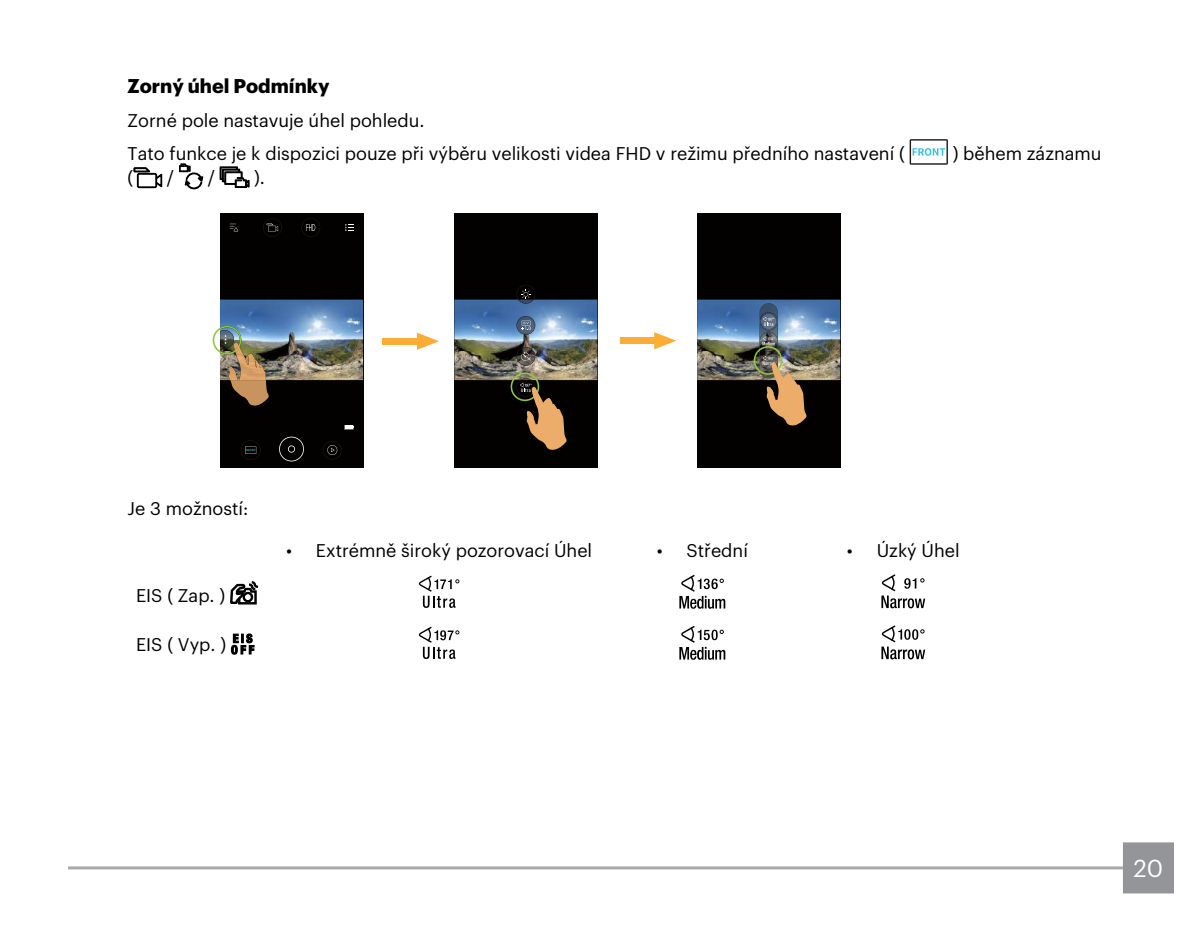
<style>
.page{position:relative;width:1191px;height:936px;background:#fff}
.page>*{position:absolute;margin:0;border:0;box-sizing:border-box;transform-origin:0 0}
.t1{font:24px "Graphik";color:#fff}
.t2{font:700 19.5px "Graphik";color:#000}
.t3{font:18px/32.5px "Graphik";color:#000}
</style>
<div class="page">
<hr style="left:68px;top:866px;width:1055px;height:3px;background:#a7a9ac">
<div style="left:1123px;top:842px;width:51px;height:51px;background:#939598"></div>
<svg style="left:909px;top:139px;width:39px;height:26px"></svg>
<svg style="left:133px;top:167px;width:29px;height:21px"></svg>
<svg style="left:179px;top:164px;width:24px;height:25px"></svg>
<svg style="left:220px;top:166px;width:29px;height:22px"></svg>
<div style="left:697px;top:213px;width:143px;height:255px;background:#030000"></div>
<div style="left:454px;top:213px;width:143px;height:255px;background:#030000"></div>
<div style="left:220px;top:213px;width:143px;height:255px;background:#030000"></div>
<img style="left:220px;top:299px;width:143px;height:81px">
<img style="left:454px;top:299px;width:143px;height:81px">
<img style="left:697px;top:299px;width:143px;height:81px">
<img style="left:516px;top:347px;width:19px;height:19px">
<img style="left:517px;top:347px;width:18px;height:9px">
<img style="left:516px;top:316px;width:19px;height:19px">
<img style="left:517px;top:316px;width:18px;height:9px">
<img style="left:518px;top:299px;width:15px;height:4px">
<svg style="left:521px;top:352px;width:10px;height:8px"></svg>
<svg style="left:521px;top:321px;width:9px;height:9px"></svg>
<svg style="left:516px;top:285px;width:19px;height:14px"></svg>
<svg style="left:241px;top:440px;width:19px;height:20px"></svg>
<svg style="left:323px;top:441px;width:19px;height:18px"></svg>
<svg style="left:344px;top:425px;width:10px;height:4px"></svg>
<svg style="left:345px;top:224px;width:8px;height:7px"></svg>
<svg style="left:230px;top:224px;width:8px;height:7px"></svg>
<svg style="left:279px;top:436px;width:25px;height:25px"></svg>
<svg style="left:263px;top:218px;width:19px;height:19px"></svg>
<svg style="left:301px;top:218px;width:19px;height:19px"></svg>
<div style="left:382px;top:338px;width:44px;height:6px;background:#fbad36"></div>
<svg style="left:417px;top:332px;width:22px;height:18px"></svg>
<div style="left:619px;top:337px;width:44px;height:7px;background:#fbad36"></div>
<svg style="left:654px;top:332px;width:22px;height:17px"></svg>
<svg style="left:230px;top:380px;width:39px;height:25px"></svg>
<img style="left:228px;top:342px;width:38px;height:38px">
<svg style="left:213px;top:326px;width:36px;height:39px"></svg>
<svg style="left:255px;top:360px;width:5px;height:8px"></svg>
<img style="left:753px;top:303px;width:54px;height:123px">
<svg style="left:510px;top:372px;width:57px;height:78px"></svg>
<svg style="left:230px;top:581px;width:28px;height:23px"></svg>
<svg style="left:419px;top:575px;width:40px;height:33px"></svg>
<svg style="left:679px;top:574px;width:46px;height:34px"></svg>
<svg style="left:881px;top:574px;width:44px;height:34px"></svg>
<svg style="left:231px;top:633px;width:24px;height:21px"></svg>
<svg style="left:419px;top:626px;width:40px;height:33px"></svg>
<svg style="left:679px;top:626px;width:46px;height:33px"></svg>
<svg style="left:881px;top:625px;width:44px;height:34px"></svg>
<p class="t2" style="left:128px;top:70px;width:203px">Zorný úhel Podmínky</p>
<p class="t3" style="left:128px;top:103px;width:778px">Zorné pole nastavuje úhel pohledu.<br>Tato funkce je k dispozici pouze při výběru velikosti videa FHD v režimu předního nastavení (</p>
<p class="t3" style="left:128px;top:160px;width:7px">(</p>
<p class="t3" style="left:167px;top:160px;width:9px">/</p>
<p class="t3" style="left:208px;top:160px;width:9px">/</p>
<p class="t3" style="left:254px;top:160px;width:12px">).</p>
<p class="t3" style="left:952px;top:135px;width:150px">) během záznamu</p>
<p class="t3" style="left:128px;top:491px;width:122px">Je 3 možností:</p>
<p class="t3" style="left:136px;top:577px;width:91px">EIS ( Zap. )</p>
<p class="t3" style="left:136px;top:627px;width:92px">EIS ( Vyp. )</p>
<p class="t3" style="left:286px;top:533px;width:307px">• Extrémně široký pozorovací Úhel</p>
<p class="t3" style="left:657px;top:533px;width:93px">• Střední</p>
<p class="t3" style="left:847px;top:533px;width:114px">• Úzký Úhel</p>
<h1 class="t1" style="left:1133px;top:850px;width:31px">20</h1>
</div>
